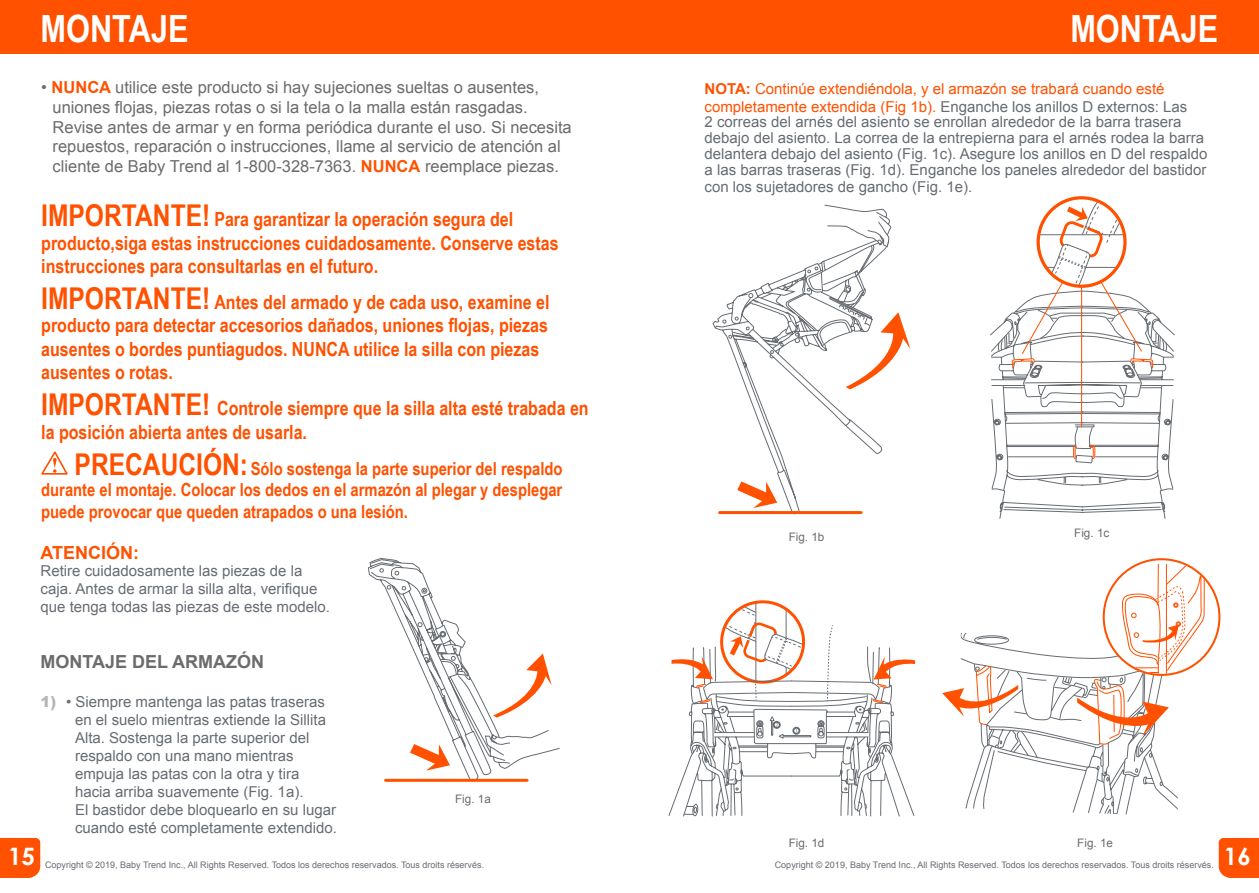
<style>
.page{position:relative;width:1259px;height:893px;background:#fff}
.page>*{position:absolute;margin:0;border:0;box-sizing:border-box;transform-origin:0 0}
.t1{font:700 37.5px "Arial Narrow";color:#fff}
.t2{font:700 24px "Century Gothic";color:#fff}
.t3{font:700 19.5px/23.4px "Arial Narrow";color:#ff5100}
.t4{font:700 18px/21.6px "Arial Narrow";color:#ff5100;text-align:justify}
.t5{font:700 18px "Arial";color:#6d6b6d}
.t6{font:700 18px "Arial";color:#ff5100}
.t7{font:16.5px/19.8px "Arial";color:#6d6b6d}
.t8{font:15px/18px "Arial";color:#676c72}
.t9{font:15px/18px "Arial";color:#ff5100}
.t10{font:11.7px "Arial";color:#6d6b6d}
.t11{font:9px "Arial";color:#676c72}
.s1{font-weight:700;color:#ff5100}
.s2{font-size:30px}
.s3{font-weight:900;color:#b6b5b6}
.s4{font-weight:700}
.s5{color:#676c72}
</style>
<div class="page">
<div style="left:0;top:838px;width:40px;height:40px;background:#ff5100"></div>
<div style="left:1218px;top:838px;width:41px;height:40px;background:#ff5100"></div>
<div style="left:0;top:0;width:629px;height:54px;background:#ff5100"></div>
<div style="left:629px;top:0;width:630px;height:54px;background:#ff5100"></div>
<svg style="left:41px;top:451px;width:27px;height:24px"></svg>
<hr style="left:385px;top:779px;width:142px;height:3px;background:#ff5100">
<svg style="left:368px;top:558px;width:192px;height:223px"></svg>
<svg style="left:712px;top:247px;width:176px;height:268px"></svg>
<svg style="left:845px;top:312px;width:65px;height:77px"></svg>
<svg style="left:824px;top:204px;width:68px;height:43px"></svg>
<hr style="left:719px;top:511px;width:142px;height:3px;background:#ff5100">
<svg style="left:737px;top:481px;width:40px;height:27px"></svg>
<svg style="left:990px;top:198px;width:185px;height:321px"></svg>
<svg style="left:942px;top:560px;width:263px;height:255px"></svg>
<svg style="left:668px;top:602px;width:247px;height:215px"></svg>
<h1 class="t1" style="left:40px;top:0;width:150px">MONTAJE</h1>
<h1 class="t1" style="left:1070px;top:0;width:150px">MONTAJE</h1>
<p class="t7" style="left:53px;top:77px;width:521px;text-indent:-11px">• <span class="s1">NUNCA</span> utilice este producto si hay sujeciones sueltas o ausentes, uniones flojas, piezas rotas o si la tela o la malla están rasgadas.<br>Revise antes de armar y en forma periódica durante el uso. Si necesita repuestos, reparación o instrucciones, llame al servicio de atención al cliente de Baby Trend al 1-800-328-7363. <span class="s1">NUNCA</span> reemplace piezas.</p>
<h3 class="t3" style="left:41px;top:207px;width:519px"><span class="s2">IMPORTANTE!</span> Para garantizar la operación segura del producto,siga estas instrucciones cuidadosamente. Conserve estas instrucciones para consultarlas en el futuro.</h3>
<h3 class="t3" style="left:41px;top:289px;width:510px"><span class="s2">IMPORTANTE!</span> Antes del armado y de cada uso, examine el producto para detectar accesorios dañados, uniones flojas, piezas ausentes o bordes puntiagudos. NUNCA utilice la silla con piezas ausentes o rotas.</h3>
<h3 class="t3" style="left:41px;top:396px;width:549px"><span class="s2">IMPORTANTE!</span> Controle siempre que la silla alta esté trabada en la posición abierta antes de usarla.</h3>
<p class="t4" style="left:41px;top:457px;width:523px;text-indent:33px"><span class="s2">PRECAUCIÓN:</span> Sólo sostenga la parte superior del respaldo durante el montaje. Colocar los dedos en el armazón al plegar y desplegar puede provocar que queden atrapados o una lesión.</p>
<p class="t6" style="left:40px;top:541px;width:100px">ATENCIÓN:</p>
<p class="t8" style="left:40px;top:562px;width:291px">Retire cuidadosamente las piezas de la caja. Antes de armar la silla alta, verifique que tenga todas las piezas de este modelo.</p>
<p class="t5" style="left:40px;top:649px;width:225px">MONTAJE DEL ARMAZÓN</p>
<p class="t8" style="left:75px;top:693px;width:263px;text-indent:-34px"><span class="s3">1)</span> • Siempre mantenga las patas traseras en el suelo mientras extiende la Sillita Alta. Sostenga la parte superior del respaldo con una mano mientras empuja las patas con la otra y tira hacia arriba suavemente (Fig. 1a).<br>El bastidor debe bloquearlo en su lugar cuando esté completamente extendido.</p>
<p class="t10" style="left:455px;top:791px;width:37px">Fig. 1a</p>
<p class="t9" style="left:704px;top:79px;width:484px"><span class="s4">NOTA:</span> Continúe extendiéndola, y el armazón se trabará cuando esté completamente extendida (Fig 1b). <span class="s5">Enganche los anillos D externos: Las</span></p>
<p class="t8" style="left:704px;top:114px;width:504px;line-height:15.9px">2 correas del arnés del asiento se enrollan alrededor de la barra trasera debajo del asiento. La correa de la entrepierna para el arnés rodea la barra delantera debajo del asiento (Fig. 1c). Asegure los anillos en D del respaldo a las barras traseras (Fig. 1d). Enganche los paneles alrededor del bastidor</p>
<p class="t8" style="left:704px;top:178px;width:269px">con los sujetadores de gancho (Fig. 1e).</p>
<p class="t10" style="left:788px;top:530px;width:37px">Fig. 1b</p>
<p class="t10" style="left:1074px;top:525px;width:37px">Fig. 1c</p>
<p class="t10" style="left:788px;top:835px;width:37px">Fig. 1d</p>
<p class="t10" style="left:1077px;top:835px;width:37px">Fig. 1e</p>
<h2 class="t2" style="left:8px;top:842px;width:28px">15</h2>
<h2 class="t2" style="left:1224px;top:842px;width:28px">16</h2>
<p class="t11" style="left:45px;top:858px;width:441px">Copyright © 2019, Baby Trend Inc., All Rights Reserved. Todos los derechos reservados. Tous droits réservés.</p>
<p class="t11" style="left:775px;top:858px;width:441px">Copyright © 2019, Baby Trend Inc., All Rights Reserved. Todos los derechos reservados. Tous droits réservés.</p>
</div>
